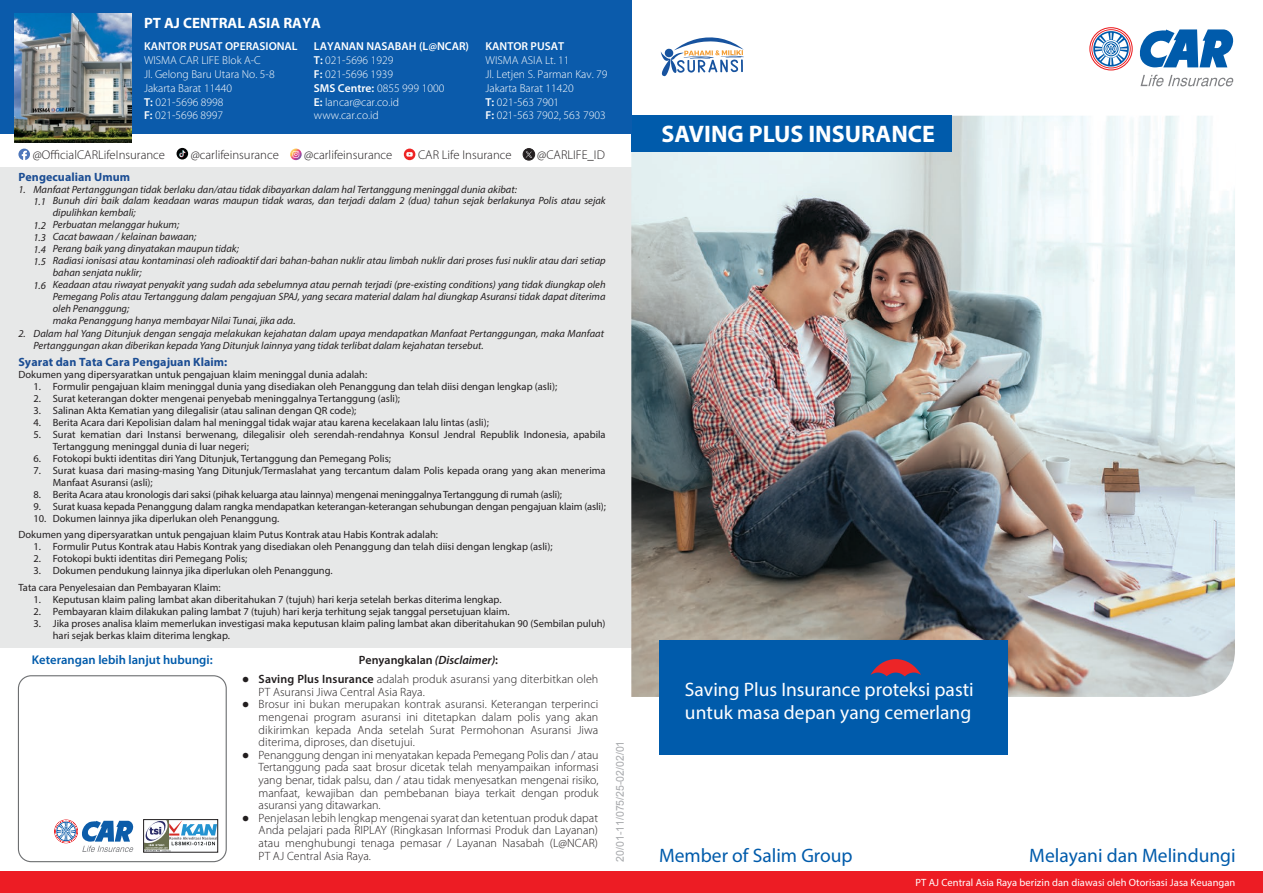
<style>
.page{position:relative;width:1263px;height:893px;background:#fff}
.page>*{position:absolute;margin:0;border:0;box-sizing:border-box;transform-origin:0 0}
.t1{font:700 24px "Myriad Pro";color:#fff}
.t2{font:700 21px/25.2px "Myriad Pro";color:#221e1f}
.t3{font:19.5px/23.4px "Myriad Pro";color:#fff}
.t4{font:19.5px "Myriad Pro";color:#005bab}
.t5{font:700 15px "Myriad Pro";color:#fff}
.t6{font:300 12.75px "Myriad Pro";color:#231f20}
.t7{font:600 12.6px "Myriad Pro";color:#005bab}
.t8{font:300 12px/12.6px "Myriad Pro";letter-spacing:.005em;color:#221e1f;text-align:center}
.t9{font:700 12px "Myriad Pro";letter-spacing:.005em;color:#1b4d93}
.t10{font:300 11.55px/13.8px "Myriad Pro";color:#fff}
.t11{font:600 11.55px "Myriad Pro";color:#fff}
.t12{font:10.8px "Arial";color:#a7a9ac}
.t13{font:10.5px/12px "Myriad Pro";color:#231f20}
.t14{font:italic 10.5px/12px "Myriad Pro";color:#231f20}
.t15{font:10.5px "Myriad Pro";letter-spacing:.005em;color:#fff}
.s1{font-weight:600}
.s2{font-weight:600;color:#231f20}
.s3{font-weight:600;font-style:italic;color:#231f20}
</style>
<div class="page">
<div style="left:0;top:167px;width:631px;height:480px;background:#e7e8e8"></div>
<div style="left:18px;top:675px;width:209px;height:187px;border:1px solid #6d6f71;border-radius:13px"></div>
<img style="left:631px;top:116px;width:604px;height:581px">
<div style="left:659px;top:640px;width:348px;height:115px;background:#005bab"></div>
<svg style="left:870px;top:659px;width:51px;height:17px"></svg>
<svg style="left:1089px;top:27px;width:145px;height:59px"></svg>
<div style="left:631px;top:116px;width:321px;height:36px;background:#005bab"></div>
<div style="left:0;top:872px;width:1263px;height:21px;background:#ed1c24"></div>
<svg style="left:54px;top:819px;width:80px;height:33px"></svg>
<svg style="left:143px;top:819px;width:75px;height:33px"></svg>
<svg style="left:144px;top:820px;width:73px;height:32px"></svg>
<svg style="left:661px;top:37px;width:83px;height:39px"></svg>
<div style="left:0;top:0;width:631px;height:134px;background:#0b5bab"></div>
<img style="left:14px;top:13px;width:118px;height:129px">
<svg style="left:18px;top:149px;width:12px;height:11px"></svg>
<svg style="left:290px;top:149px;width:12px;height:11px"></svg>
<div style="left:177px;top:148px;width:11px;height:11px;background:#030505;border-radius:50%"></div>
<svg style="left:179px;top:150px;width:6px;height:7px"></svg>
<div style="left:404px;top:149px;width:11px;height:11px;background:#ee2424;border-radius:50%"></div>
<svg style="left:406px;top:152px;width:7px;height:5px"></svg>
<svg style="left:523px;top:149px;width:12px;height:11px"></svg>
<div style="left:523px;top:148px;width:12px;height:12px;border:1px solid #231f20;border-radius:50%"></div>
<svg style="left:526px;top:152px;width:6px;height:6px"></svg>
<h3 class="t5" style="left:144px;top:14px;width:179px">PT AJ CENTRAL ASIA RAYA</h3>
<p class="t11" style="left:144px;top:39px;width:155px">KANTOR PUSAT OPERASIONAL</p>
<p class="t10" style="left:144px;top:54px;width:132px">WISMA CAR LIFE Blok A-C<br>Jl. Gelong Baru Utara No. 5-8<br>Jakarta Barat 11440<br><span class="s1">T:</span> 021-5696 8998<br><span class="s1">F:</span> 021-5696 8997</p>
<p class="t10" style="left:314px;top:40px;width:157px"><span class="s1">LAYANAN NASABAH (L@NCAR)<br>T:</span> 021-5696 1929<br><span class="s1">F:</span> 021-5696 1939<br><span class="s1">SMS Centre:</span> 0855 999 1000<br><span class="s1">E:</span> lancar@car.co.id<br>www.car.co.id</p>
<p class="t11" style="left:485px;top:39px;width:80px">KANTOR PUSAT</p>
<p class="t10" style="left:485px;top:54px;width:124px">WISMA ASIA Lt. 11<br>Jl. Letjen S. Parman Kav. 79<br>Jakarta Barat 11420<br><span class="s1">T:</span> 021-563 7901<br><span class="s1">F:</span> 021-563 7902, 563 7903</p>
<p class="t6" style="left:33px;top:147px;width:134px">@OfficialCARLifeInsurance</p>
<p class="t6" style="left:191px;top:147px;width:90px">@carlifeinsurance</p>
<p class="t6" style="left:304px;top:147px;width:90px">@carlifeinsurance</p>
<p class="t6" style="left:418px;top:147px;width:95px">CAR Life Insurance</p>
<p class="t6" style="left:537px;top:147px;width:69px">@CARLIFE_ID</p>
<p class="t9" style="left:18px;top:169px;width:113px">Pengecualian Umum</p>
<p class="t14" style="left:33px;top:184px;width:485px;text-indent:-15px">1. Manfaat Pertanggungan tidak berlaku dan/atau tidak dibayarkan dalam hal Tertanggung meninggal dunia akibat:<br>1.1</p>
<p class="t14" style="left:33px;top:220px;width:14px;text-align:justify">1.2<br>1.3<br>1.4<br>1.5</p>
<p class="t14" style="left:33px;top:280px;width:14px">1.6</p>
<p class="t14" style="left:53px;top:195px;width:554px">Bunuh diri baik dalam keadaan waras maupun tidak waras, dan terjadi dalam 2 (dua) tahun sejak berlakunya Polis atau sejak dipulihkan kembali;<br>Perbuatan melanggar hukum;<br>Cacat bawaan / kelainan bawaan;<br>Perang baik yang dinyatakan maupun tidak;<br>Radiasi ionisasi atau kontaminasi oleh radioaktif dari bahan-bahan nuklir atau limbah nuklir dari proses fusi nuklir atau dari setiap bahan senjata nuklir;<br>Keadaan atau riwayat penyakit yang sudah ada sebelumnya atau pernah terjadi (pre-existing conditions) yang tidak diungkap oleh Pemegang Polis atau Tertanggung dalam pengajuan SPAJ, yang secara material dalam hal diungkap Asuransi tidak dapat diterima oleh Penanggung;<br>maka Penanggung hanya membayar Nilai Tunai, jika ada.</p>
<p class="t9" style="left:18px;top:354px;width:210px">Syarat dan Tata Cara Pengajuan Klaim:</p>
<p class="t13" style="left:33px;top:368px;width:335px;text-indent:-15px">Dokumen yang dipersyaratkan untuk pengajuan klaim meninggal dunia adalah:<br>1.<br>2.<br>3.<br>4.<br>5.</p>
<p class="t13" style="left:33px;top:452px;width:9px">6.<br>7.</p>
<p class="t13" style="left:33px;top:488px;width:14px">8.<br>9.<br>10.</p>
<p class="t13" style="left:33px;top:529px;width:406px;text-indent:-15px">Dokumen yang dipersyaratkan untuk pengajuan klaim Putus Kontrak atau Habis Kontrak adalah:<br>1.<br>2.<br>3.</p>
<p class="t13" style="left:33px;top:581px;width:189px;text-indent:-15px">Tata cara Penyelesaian dan Pembayaran Klaim:<br>1.<br>2.<br>3.</p>
<p class="t14" style="left:33px;top:328px;width:572px;text-indent:-15px">2. Dalam hal Yang Ditunjuk dengan sengaja melakukan kejahatan dalam upaya mendapatkan Manfaat Pertanggungan, maka Manfaat<br>Pertanggungan akan diberikan kepada Yang Ditunjuk lainnya yang tidak terlibat dalam kejahatan tersebut.</p>
<p class="t13" style="left:53px;top:380px;width:555px">Formulir pengajuan klaim meninggal dunia yang disediakan oleh Penanggung dan telah diisi dengan lengkap (asli);<br>Surat keterangan dokter mengenai penyebab meninggalnya Tertanggung (asli);<br>Salinan Akta Kematian yang dilegalisir (atau salinan dengan QR code);<br>Berita Acara dari Kepolisian dalam hal meninggal tidak wajar atau karena kecelakaan lalu lintas (asli);<br>Surat kematian dari Instansi berwenang, dilegalisir oleh serendah-rendahnya Konsul Jendral Republik Indonesia, apabila Tertanggung meninggal dunia di luar negeri;<br>Fotokopi bukti identitas diri Yang Ditunjuk, Tertanggung dan Pemegang Polis;<br>Surat kuasa dari masing-masing Yang Ditunjuk/Termaslahat yang tercantum dalam Polis kepada orang yang akan menerima Manfaat Asuransi (asli);<br>Berita Acara atau kronologis dari saksi (pihak keluarga atau lainnya) mengenai meninggalnya Tertanggung di rumah (asli);<br>Surat kuasa kepada Penanggung dalam rangka mendapatkan keterangan-keterangan sehubungan dengan pengajuan klaim (asli); Dokumen lainnya jika diperlukan oleh Penanggung.</p>
<p class="t13" style="left:53px;top:541px;width:501px">Formulir Putus Kontrak atau Habis Kontrak yang disediakan oleh Penanggung dan telah diisi dengan lengkap (asli);<br>Fotokopi bukti identitas diri Pemegang Polis;<br>Dokumen pendukung lainnya jika diperlukan oleh Penanggung.</p>
<p class="t13" style="left:53px;top:593px;width:554px">Keputusan klaim paling lambat akan diberitahukan 7 (tujuh) hari kerja setelah berkas diterima lengkap.<br>Pembayaran klaim dilakukan paling lambat 7 (tujuh) hari kerja terhitung sejak tanggal persetujuan klaim.<br>Jika proses analisa klaim memerlukan investigasi maka keputusan klaim paling lambat akan diberitahukan 90 (Sembilan puluh) hari sejak berkas klaim diterima lengkap.</p>
<p class="t7" style="left:32px;top:651px;width:182px">Keterangan lebih lanjut hubungi:</p>
<p class="t8" style="left:259px;top:650px;width:341px;line-height:19.5px"><span class="s2">Penyangkalan</span> <span class="s3">(Disclaimer)</span><span class="s2">:<br></span><span class="s1">Saving Plus Insurance</span> adalah produk asuransi yang diterbitkan oleh</p>
<p class="t8" style="left:259px;top:686px;width:341px;text-align:left">PT Asuransi Jiwa Central Asia Raya.<br>Brosur ini bukan merupakan kontrak asuransi. Keterangan terperinci mengenai program asuransi ini ditetapkan dalam polis yang akan dikirimkan kepada Anda setelah Surat Permohonan Asuransi Jiwa diterima, diproses, dan disetujui.<br>Penanggung dengan ini menyatakan kepada Pemegang Polis dan / atau Tertanggung pada saat brosur dicetak telah menyampaikan informasi yang benar, tidak palsu, dan / atau tidak menyesatkan mengenai risiko, manfaat, kewajiban dan pembebanan biaya terkait dengan produk asuransi yang ditawarkan.<br>Penjelasan lebih lengkap mengenai syarat dan ketentuan produk dapat Anda pelajari pada RIPLAY (Ringkasan Informasi Produk dan Layanan) atau menghubungi tenaga pemasar / Layanan Nasabah (L@NCAR)<br>PT AJ Central Asia Raya.</p>
<h2 class="t2" style="left:242px;top:665px;width:9px">• •</h2>
<h2 class="t2" style="left:242px;top:740px;width:9px">•</h2>
<h2 class="t2" style="left:242px;top:803px;width:9px">•</h2>
<p class="t12" style="left:613px;top:862px;width:122px;rotate:-90deg">20/01-11/075/25-02/02/01</p>
<h1 class="t1" style="left:662px;top:118px;width:275px">SAVING PLUS INSURANCE</h1>
<h3 class="t3" style="left:685px;top:677px;width:290px">Saving Plus Insurance proteksi pasti untuk masa depan yang cemerlang</h3>
<h3 class="t4" style="left:659px;top:843px;width:195px">Member of Salim Group</h3>
<h3 class="t4" style="left:1029px;top:843px;width:208px">Melayani dan Melindungi</h3>
<p class="t15" style="left:915px;top:876px;width:136px">PT AJ Central Asia RPTayAJa berizin</p>
<p class="t15" style="left:1070px;top:876px;width:167px">a Rawaya siteorledahftaOtorisasi Jas Keuangan</p>
<p class="t15" style="left:1023px;top:876px;width:59px">CentraldAsani di</p>
<p class="t15" style="left:1136px;top:876px;width:101px">r dan diawasi oleh OJK</p>
</div>
